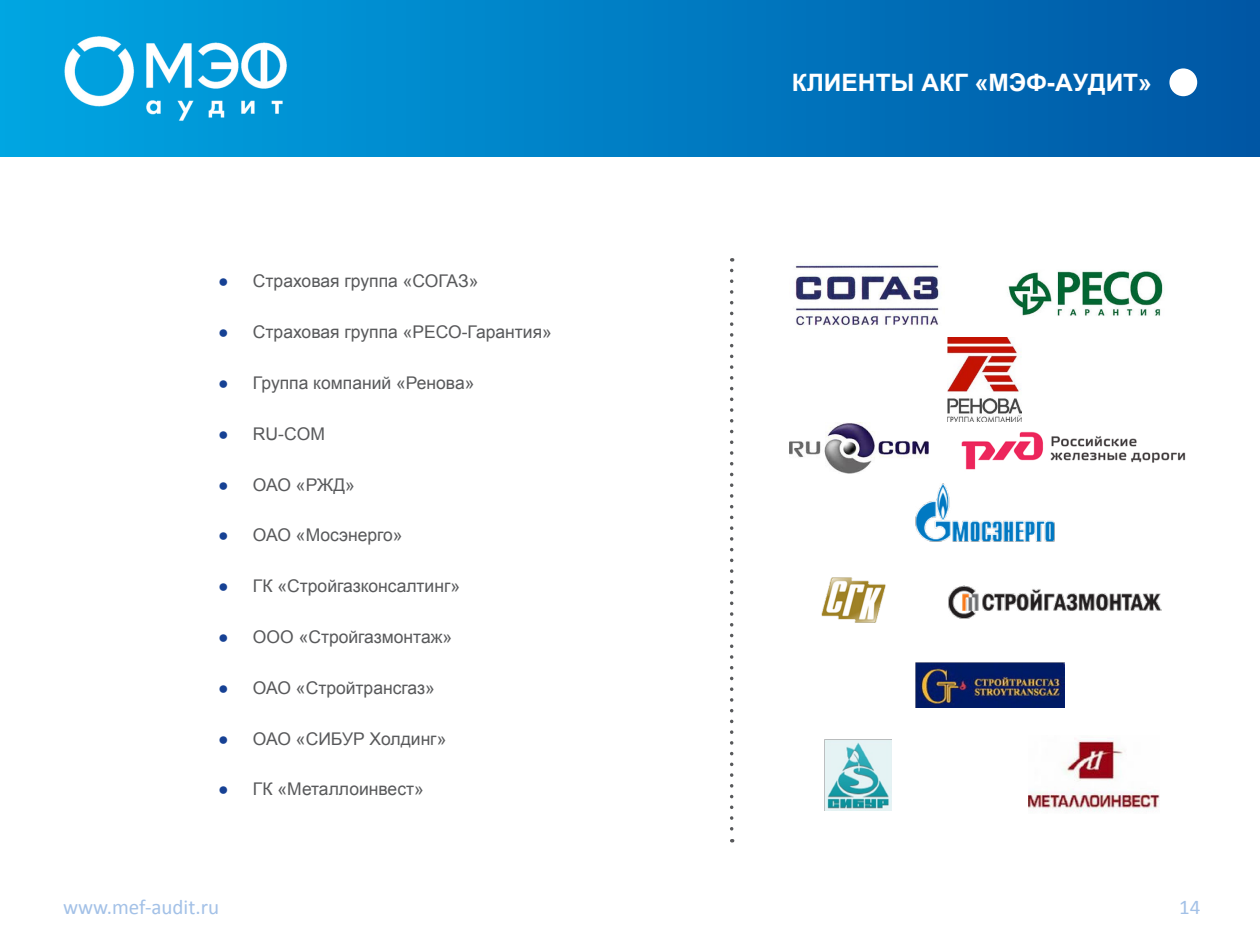
<style>
.page{position:relative;width:1260px;height:943px;background:#fff}
.page>*{position:absolute;margin:0;border:0;box-sizing:border-box;transform-origin:0 0}
.t1{font:700 24.5px "Arial";color:#fff}
.t2{font:21px "Calibri";color:#a3c1e7}
.t3{font:17.5px "Arial";color:#58595b}
.s1{color:#164194}
</style>
<div class="page">
<div style="left:0;top:0;width:1260px;height:157px;background:linear-gradient(to right,#00a6e3,#0056a4)"></div>
<img style="left:35px;top:20px;width:278px;height:105px">
<div style="left:1169px;top:68px;width:28px;height:28px;background:#fff;border-radius:50%"></div>
<img style="left:916px;top:483px;width:138px;height:58px">
<img style="left:948px;top:586px;width:213px;height:32px">
<img style="left:821px;top:577px;width:65px;height:46px">
<img style="left:915px;top:662px;width:149px;height:45px">
<img style="left:947px;top:338px;width:75px;height:84px">
<img style="left:789px;top:422px;width:139px;height:52px">
<img style="left:795px;top:264px;width:144px;height:65px">
<img style="left:1008px;top:271px;width:156px;height:45px">
<img style="left:961px;top:431px;width:225px;height:39px">
<img style="left:1029px;top:740px;width:130px;height:72px">
<img style="left:825px;top:739px;width:67px;height:71px">
<svg style="left:730px;top:270px;width:3px;height:572px"></svg>
<p class="t3" style="left:218px;top:269px;width:262px"><span class="s1">●</span> Страховая группа «СОГАЗ»</p>
<p class="t3" style="left:218px;top:320px;width:335px"><span class="s1">●</span> Страховая группа «РЕСО-Гарантия»</p>
<p class="t3" style="left:218px;top:371px;width:258px"><span class="s1">●</span> Группа компаний «Ренова»</p>
<p class="t3" style="left:218px;top:421px;width:108px"><span class="s1">●</span> RU-COM</p>
<p class="t3" style="left:218px;top:472px;width:138px"><span class="s1">●</span> ОАО «РЖД»</p>
<p class="t3" style="left:218px;top:523px;width:186px"><span class="s1">●</span> ОАО «Мосэнерго»</p>
<p class="t3" style="left:218px;top:574px;width:243px"><span class="s1">●</span> ГК «Стройгазконсалтинг»</p>
<p class="t3" style="left:218px;top:624px;width:236px"><span class="s1">●</span> ООО «Стройгазмонтаж»</p>
<p class="t3" style="left:218px;top:675px;width:218px"><span class="s1">●</span> ОАО «Стройтрансгаз»</p>
<p class="t3" style="left:218px;top:726px;width:230px"><span class="s1">●</span> ОАО «СИБУР Холдинг»</p>
<p class="t3" style="left:218px;top:777px;width:207px"><span class="s1">●</span> ГК «Металлоинвест»</p>
<h1 class="t1" style="left:792px;top:69px;width:362px">КЛИЕНТЫ АКГ «МЭФ-АУДИТ»</h1>
<p class="t2" style="left:63px;top:893px;width:158px">www.mef-audit.ru</p>
<p class="t2" style="left:1179px;top:893px;width:23px">14</p>
</div>
